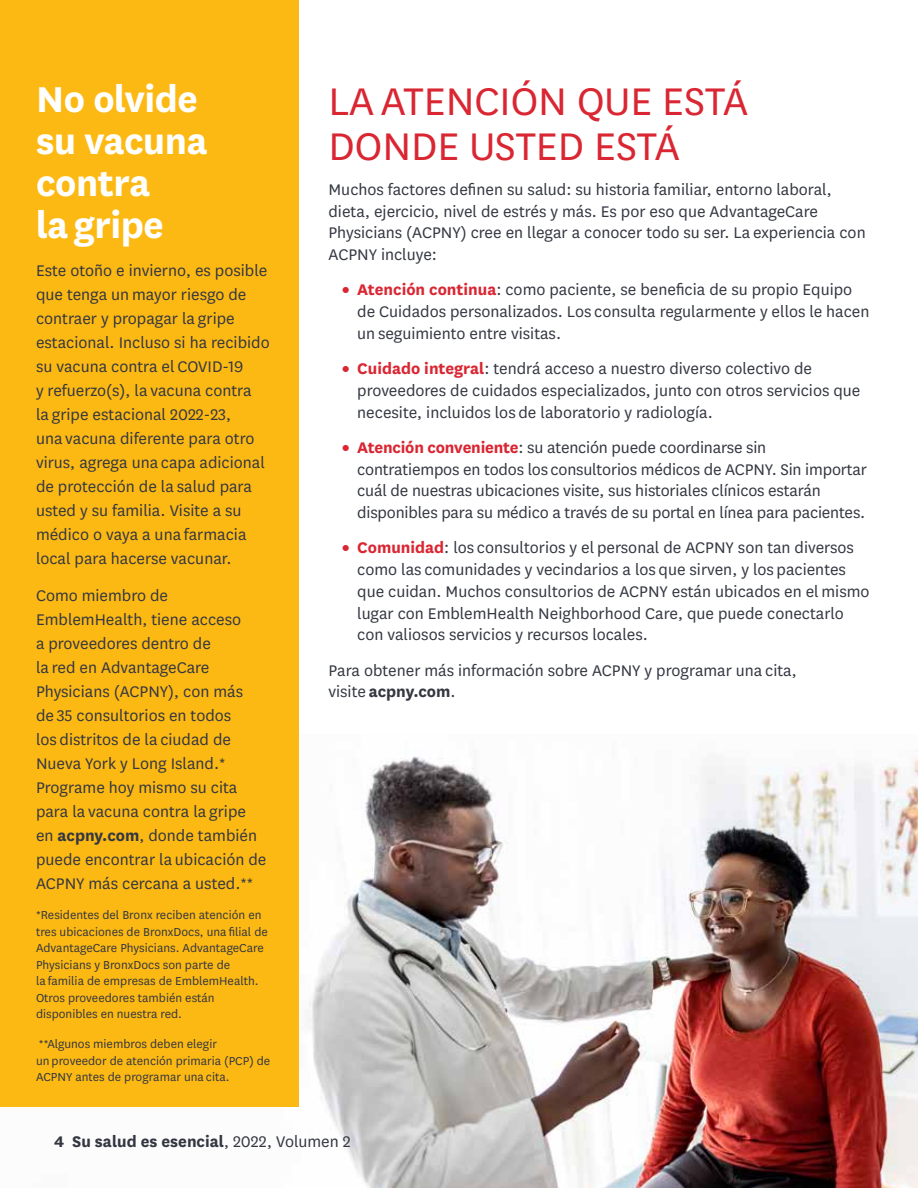
<style>
.page{position:relative;width:918px;height:1188px;background:#fff}
.page>*{position:absolute;margin:0;border:0;box-sizing:border-box;transform-origin:0 0}
.t1{font:45px/45px "National";color:#d92632}
.t2{font:700 42px/42px "National";letter-spacing:-.01em;color:#fff}
.t3{font:18px/24px "National";color:#343741}
.t4{font:700 18px "National";color:#343741}
.t5{font:13.5px/16.5px "National";color:#343741}
.s1{font-weight:700}
.s2{font-weight:900;color:#d92632}
.s3{font-weight:700;color:#d92632}
.s4{font-weight:400}
</style>
<div class="page">
<img style="left:298px;top:734px;width:620px;height:454px">
<div style="left:0;top:0;width:298px;height:1107px;background:#fdb913"></div>
<h2 class="t2" style="left:36px;top:76px;width:173px">No olvide su vacuna contra<br>la gripe</h2>
<p class="t3" style="left:36px;top:258px;width:235px">Este otoño e invierno, es posible que tenga un mayor riesgo de contraer y propagar la gripe estacional. Incluso si ha recibido su vacuna contra el COVID-19<br>y refuerzo(s), la vacuna contra<br>la gripe estacional 2022-23,<br>una vacuna diferente para otro virus, agrega una capa adicional de protección de la salud para usted y su familia. Visite a su médico o vaya a una farmacia local para hacerse vacunar.</p>
<p class="t3" style="left:36px;top:583px;width:232px">Como miembro de<br>EmblemHealth, tiene acceso<br>a proveedores dentro de<br>la red en AdvantageCare<br>Physicians (ACPNY), con más<br>de 35 consultorios en todos<br>los distritos de la ciudad de<br>Nueva York y Long Island.*<br>Programe hoy mismo su cita para la vacuna contra la gripe en <span class="s1">acpny.com</span>, donde también puede encontrar la ubicación de<br>ACPNY más cercana a usted.**</p>
<p class="t5" style="left:36px;top:906px;width:233px">*Residentes del Bronx reciben atención en tres ubicaciones de BronxDocs, una filial de AdvantageCare Physicians. AdvantageCare Physicians y BronxDocs son parte de<br>la familia de empresas de EmblemHealth.<br>Otros proveedores también están disponibles en nuestra red.</p>
<p class="t5" style="left:36px;top:1035px;width:236px">**Algunos miembros deben elegir<br>un proveedor de atención primaria (PCP) de<br>ACPNY antes de programar una cita.</p>
<h1 class="t1" style="left:328px;top:76px;width:421px">LA ATENCIÓN QUE ESTÁ<br>DONDE USTED ESTÁ</h1>
<p class="t3" style="left:328px;top:178px;width:539px;line-height:21.8px">Muchos factores definen su salud: su historia familiar, entorno laboral, dieta, ejercicio, nivel de estrés y más. Es por eso que AdvantageCare Physicians (ACPNY) cree en llegar a conocer todo su ser. La experiencia con ACPNY incluye:</p>
<p class="t3" style="left:357px;top:278px;width:514px;line-height:21.8px;text-indent:-15px"><span class="s2">•</span> <span class="s3">Atención continua</span>: como paciente, se beneficia de su propio Equipo de Cuidados personalizados. Los consulta regularmente y ellos le hacen un seguimiento entre visitas.</p>
<p class="t3" style="left:357px;top:357px;width:505px;line-height:21.8px;text-indent:-15px"><span class="s2">•</span> <span class="s3">Cuidado integral</span>: tendrá acceso a nuestro diverso colectivo de proveedores de cuidados especializados, junto con otros servicios que necesite, incluidos los de laboratorio y radiología.</p>
<p class="t3" style="left:357px;top:436px;width:511px;line-height:21.8px;text-indent:-15px"><span class="s2">•</span> <span class="s3">Atención conveniente</span>: su atención puede coordinarse sin contratiempos en todos los consultorios médicos de ACPNY. Sin importar cuál de nuestras ubicaciones visite, sus historiales clínicos estarán disponibles para su médico a través de su portal en línea para pacientes.</p>
<p class="t3" style="left:357px;top:536px;width:514px;line-height:21.8px;text-indent:-15px"><span class="s2">•</span> <span class="s3">Comunidad</span>: los consultorios y el personal de ACPNY son tan diversos como las comunidades y vecindarios a los que sirven, y los pacientes que cuidan. Muchos consultorios de ACPNY están ubicados en el mismo lugar con EmblemHealth Neighborhood Care, que puede conectarlo con valiosos servicios y recursos locales.</p>
<p class="t3" style="left:328px;top:658px;width:470px;line-height:21.8px">Para obtener más información sobre ACPNY y programar una cita, visite <span class="s1">acpny.com</span>.</p>
<p class="t4" style="left:54px;top:1129px;width:298px">4 Su salud es esencial<span class="s4">, 2022, Volumen 2</span></p>
</div>
